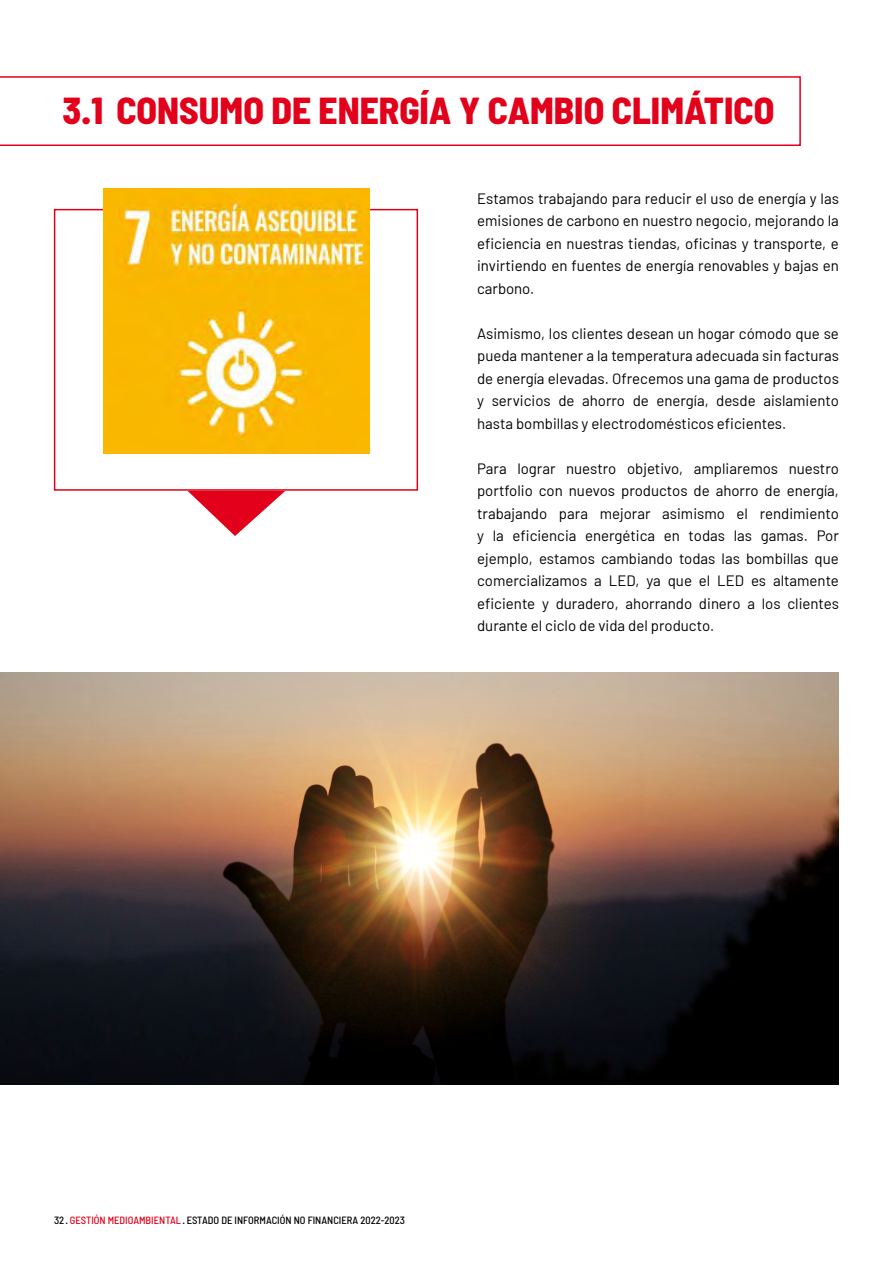
<style>
.page{position:relative;width:893px;height:1263px;background:#fff}
.page>*{position:absolute;margin:0;border:0;box-sizing:border-box;transform-origin:0 0}
.t1{font:800 semi-condensed 37.5px "Barlow";color:#e2001a}
.t2{font:15px/22.5px "Barlow";color:#000;text-align:justify}
.t3{font:500 semi-condensed 10.5px "Barlow";color:#000}
.s1{color:#e2001a}
</style>
<div class="page">
<svg style="left:0;top:76px;width:801px;height:70px"></svg>
<svg style="left:187px;top:491px;width:98px;height:45px"></svg>
<div style="left:54px;top:209px;width:364px;height:282px;border:2px solid #e2001a"></div>
<img style="left:104px;top:189px;width:265px;height:265px">
<img style="left:0;top:673px;width:839px;height:412px">
<h1 class="t1" style="left:62px;top:87px;width:713px">3.1 CONSUMO DE ENERGÍA Y CAMBIO CLIMÁTICO</h1>
<p class="t2" style="left:477px;top:186px;width:363px">Estamos trabajando para reducir el uso de energía y las emisiones de carbono en nuestro negocio, mejorando la eficiencia en nuestras tiendas, oficinas y transporte, e invirtiendo en fuentes de energía renovables y bajas en carbono.</p>
<p class="t2" style="left:477px;top:321px;width:363px">Asimismo, los clientes desean un hogar cómodo que se pueda mantener a la temperatura adecuada sin facturas de energía elevadas. Ofrecemos una gama de productos y servicios de ahorro de energía, desde aislamiento hasta bombillas y electrodomésticos eficientes.</p>
<p class="t2" style="left:477px;top:456px;width:363px">Para lograr nuestro objetivo, ampliaremos nuestro portfolio con nuevos productos de ahorro de energía, trabajando para mejorar asimismo el rendimiento y la eficiencia energética en todas las gamas. Por ejemplo, estamos cambiando todas las bombillas que comercializamos a LED, ya que el LED es altamente eficiente y duradero, ahorrando dinero a los clientes durante el ciclo de vida del producto.</p>
<p class="t3" style="left:54px;top:1213px;width:352px">32 · <span class="s1">GESTIÓN MEDIOAMBIENTAL</span> · ESTADO DE INFORMACIÓN NO FINANCIERA 2022-2023</p>
</div>
